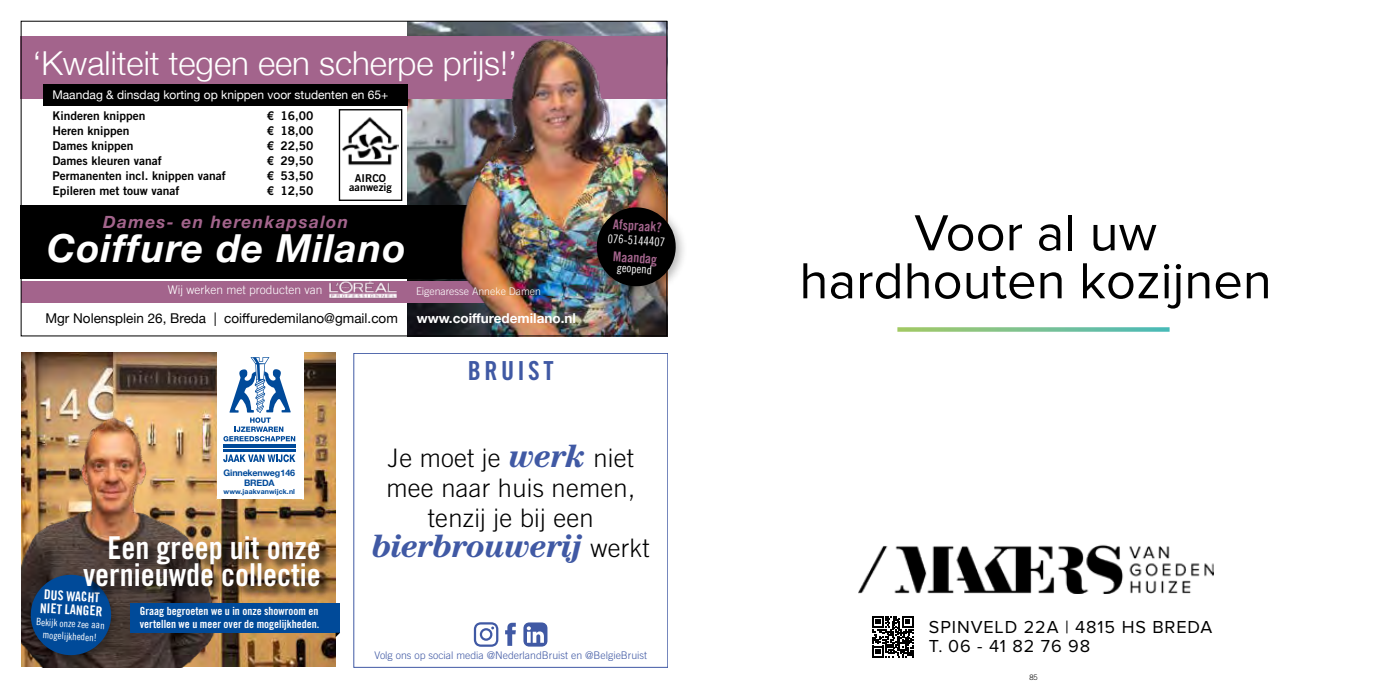
<style>
.page{position:relative;width:1378px;height:689px;background:#fff}
.page>*{position:absolute;margin:0;border:0;box-sizing:border-box;transform-origin:0 0}
.t1{font:52.5px/48px "Proxima Nova";color:#000;text-align:center}
.t2{font:italic 700 38.55px "Helvetica Neue";letter-spacing:.03em;color:#fff}
.t3{font:300 33px "Helvetica Neue";color:#fff}
.t4{font:italic 700 33px "Century LT";letter-spacing:-.03em;color:#4059a4}
.t5{font:31.5px/27px "Trade Gothic LT Std Bd Cn 20";color:#fff;text-align:right}
.t6{font:26.25px "Trade Gothic LT Std Bd Cn 20";letter-spacing:.13em;color:#4059a4}
.t7{font:300 25.5px/30px "Trade Gothic LT Std";letter-spacing:.01em;color:#000;text-align:center}
.t8{font:18px/19.5px "Proxima Nova";letter-spacing:.05em;color:#000}
.t9{font:italic 700 17.25px "Helvetica Neue";letter-spacing:.08em;color:#a3648c}
.t10{font:13.5px "Helvetica Neue";color:#000}
.t11{font:700 13.5px "Helvetica Neue";color:#fff}
.t12{font:13.5px/13.5px "Trade Gothic LT Std Bd Cn 20";color:#fff}
.t13{font:13.5px "Trade Gothic LT Std Bd Cn 20";color:#a3648c}
.t14{font:12px "Trade Gothic LT Std Bd 2";color:#000}
.t15{font:12px "Helvetica Neue";color:#fff}
.t16{font:300 12px "Trade Gothic LT Std";color:#fff}
.t17{font:12px "Trade Gothic LT Std Cn 18";color:#fff}
.t18{font:11.25px/12.3px "Trade Gothic LT Std Bd Cn 20";color:#fff}
.t19{font:10.8px/9.4px "Trade Gothic LT Std Bd 2";color:#000;text-align:center}
.t20{font:300 10.5px "Trade Gothic LT Std";color:#4059a4}
.t21{font:300 10.5px "Trade Gothic LT Std";color:#fff}
.t22{font:10.05px/12.8px "Trade Gothic LT Std Cn 18";color:#fff;text-align:center}
.t23{font:700 9px/10.8px "Helvetica Neue";letter-spacing:-.02em;color:#004a9a;text-align:center}
.t24{font:300 7.5px "Trade Gothic LT Std";color:#000}
.t25{font:700 7.05px "Helvetica Neue";letter-spacing:.01em;color:#004a9a}
.s1{font-family:"Century LT";font-weight:700;font-style:italic;font-size:33px;color:#4059a4}
.s2{font-family:"Trade Gothic LT Std";font-weight:300;font-style:normal;font-size:25.5px;color:#000}
</style>
<div class="page">
<img style="left:858px;top:544px;width:355px;height:49px">
<svg style="left:872px;top:616px;width:41px;height:41px"></svg>
<svg style="left:897px;top:327px;width:272px;height:5px"></svg>
<img style="left:408px;top:23px;width:25px;height:311px">
<div style="left:21px;top:36px;width:646px;height:63px;background:#a3648c"></div>
<div style="left:21px;top:281px;width:507px;height:21px;background:#a3648c"></div>
<div style="left:21px;top:205px;width:522px;height:74px;background:#000"></div>
<img style="left:433px;top:23px;width:232px;height:311px">
<img style="left:329px;top:281px;width:67px;height:22px">
<div style="left:43px;top:85px;width:365px;height:21px;background:#000"></div>
<div style="left:591px;top:201px;width:96px;height:97px;background:#000;opacity:.3"></div>
<img style="left:595px;top:206px;width:82px;height:82px">
<div style="left:339px;top:109px;width:63px;height:92px;border:1px solid #000"></div>
<img style="left:342px;top:117px;width:56px;height:49px">
<img style="left:21px;top:353px;width:315px;height:314px">
<img style="left:21px;top:378px;width:213px;height:289px">
<div style="left:131px;top:604px;width:209px;height:29px;background:#004a99"></div>
<div style="left:217px;top:348px;width:86px;height:151px;background:#fff"></div>
<svg style="left:223px;top:454px;width:72px;height:8px"></svg>
<hr style="left:223px;top:444px;width:72px;height:1px;background:#004a9a">
<hr style="left:223px;top:446px;width:73px;height:2px;background:#004a9a">
<hr style="left:223px;top:449px;width:72px;height:2px;background:#004a9a">
<svg style="left:303px;top:492px;width:4px;height:13px"></svg>
<svg style="left:223px;top:357px;width:72px;height:84px"></svg>
<div style="left:26px;top:570px;width:94px;height:94px;background:#000;opacity:.3"></div>
<svg style="left:30px;top:574px;width:82px;height:82px;background:#0a427f"></svg>
<div style="left:85px;top:537px;width:247px;height:62px;background:#000;opacity:.75"></div>
<div style="left:353px;top:353px;width:315px;height:315px;border:1px solid #4059a4"></div>
<svg style="left:505px;top:623px;width:11px;height:23px"></svg>
<svg style="left:474px;top:622px;width:24px;height:25px"></svg>
<svg style="left:523px;top:622px;width:25px;height:25px"></svg>
<h3 class="t3" style="left:32px;top:36px;width:486px">‘Kwaliteit tegen een scherpe prijs!’</h3>
<p class="t15" style="left:52px;top:87px;width:337px">Maandag &amp; dinsdag korting op knippen voor studenten en 65+</p>
<p class="t14" style="left:52px;top:108px;width:95px">Kinderen knippen</p>
<p class="t14" style="left:267px;top:108px;width:48px">€ 16,00</p>
<p class="t14" style="left:52px;top:123px;width:79px">Heren knippen</p>
<p class="t14" style="left:267px;top:123px;width:48px">€ 18,00</p>
<p class="t14" style="left:52px;top:138px;width:83px">Dames knippen</p>
<p class="t14" style="left:267px;top:138px;width:48px">€ 22,50</p>
<p class="t14" style="left:52px;top:153px;width:111px">Dames kleuren vanaf</p>
<p class="t14" style="left:267px;top:153px;width:48px">€ 29,50</p>
<p class="t14" style="left:52px;top:168px;width:175px">Permanenten incl. knippen vanaf</p>
<p class="t14" style="left:267px;top:168px;width:48px">€ 53,50</p>
<p class="t14" style="left:52px;top:183px;width:128px">Epileren met touw vanaf</p>
<p class="t14" style="left:267px;top:183px;width:48px">€ 12,50</p>
<p class="t19" style="left:349px;top:173px;width:44px">AIRCO aanwezig</p>
<h3 class="t9" style="left:103px;top:209px;width:247px">Dames- en herenkapsalon</h3>
<h2 class="t2" style="left:47px;top:218px;width:360px">Coiffure de Milano</h2>
<p class="t16" style="left:168px;top:282px;width:156px">Wij werken met producten van</p>
<p class="t21" style="left:416px;top:285px;width:126px">Eigenaresse Anneke Damen</p>
<p class="t10" style="left:45px;top:308px;width:354px">Mgr Nolensplein 26, Breda | coiffuredemilano@gmail.com</p>
<p class="t11" style="left:417px;top:307px;width:161px">www.coiffuredemilano.nl</p>
<h3 class="t6" style="left:468px;top:355px;width:87px">BRUIST</h3>
<p class="t13" style="left:614px;top:216px;width:50px;rotate:4deg">Afspraak?</p>
<p class="t17" style="left:608px;top:231px;width:59px;rotate:4deg">076-5144407</p>
<p class="t13" style="left:614px;top:248px;width:46px;rotate:4deg">Maandag</p>
<p class="t17" style="left:617px;top:260px;width:37px;rotate:4deg">geopend</p>
<p class="t23" style="left:224px;top:467px;width:73px">Ginnekenweg 146<br>BREDA</p>
<p class="t25" style="left:224px;top:485px;width:73px">www.jaakvanwijck.nl</p>
<h3 class="t5" style="left:83px;top:534px;width:239px">Een greep uit onze vernieuwde collectie</h3>
<p class="t12" style="left:41px;top:587px;width:64px;rotate:3deg">DUS WACHT<br>NIET LANGER</p>
<p class="t22" style="left:37px;top:615px;width:70px;rotate:3deg">Bekijk onze zee aan mogelijkheden!</p>
<p class="t18" style="left:140px;top:605px;width:181px">Graag begroeten we u in onze showroom en vertellen we u meer over de mogelijkheden.</p>
<h3 class="t7" style="left:386px;top:442px;width:250px">Je moet je <span class="s1">werk</span> niet mee naar huis nemen, tenzij je bij een</h3>
<h3 class="t4" style="left:372px;top:526px;width:279px">bierbrouwerij <span class="s2">werkt</span></h3>
<p class="t20" style="left:374px;top:649px;width:274px">Volg ons op social media @NederlandBruist en @BelgieBruist</p>
<h1 class="t1" style="left:799px;top:210px;width:474px">Voor al uw hardhouten kozijnen</h1>
<h3 class="t8" style="left:929px;top:617px;width:285px">SPINVELD 22A | 4815 HS BREDA<br>T. 06 - 41 82 76 98</h3>
<p class="t24" style="left:1029px;top:672px;width:10px">85</p>
</div>
